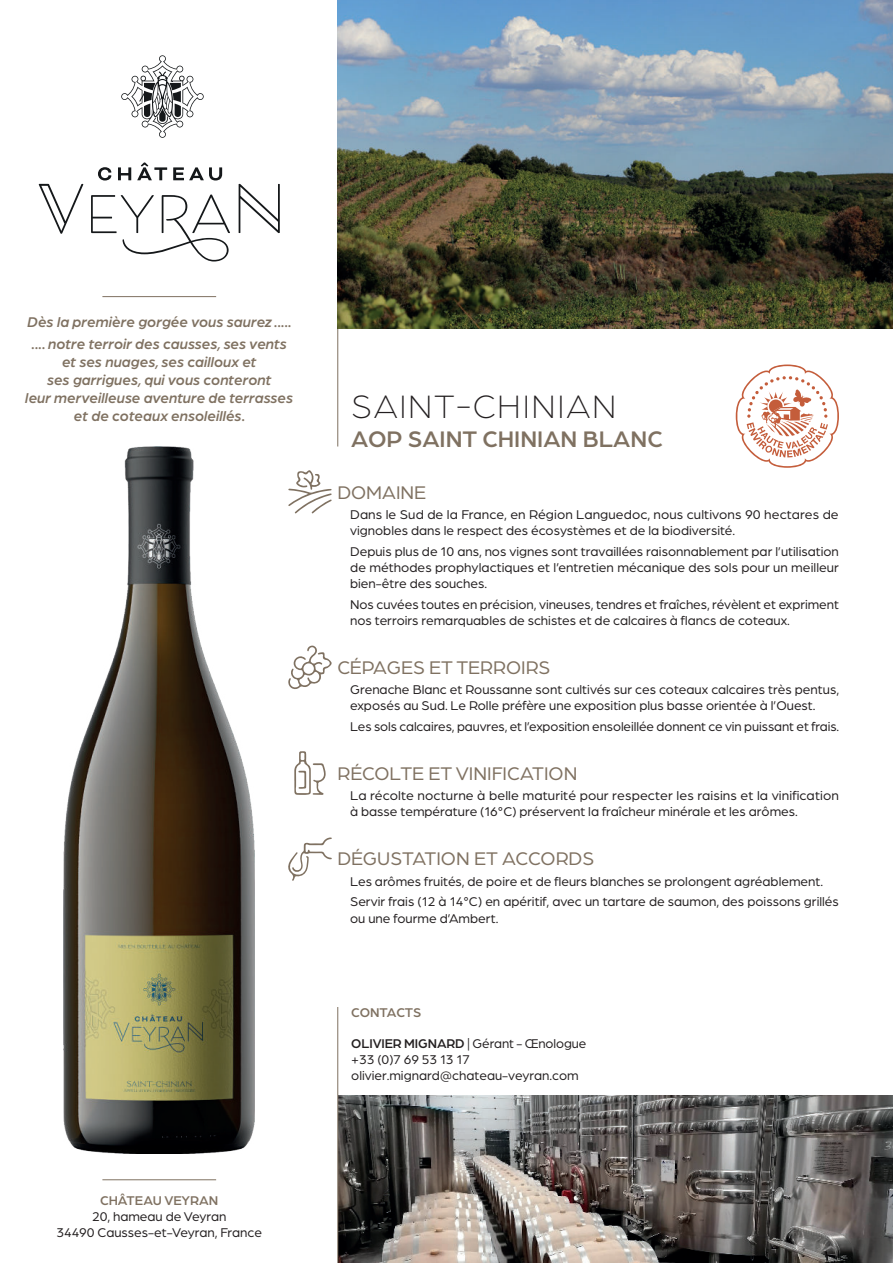
<style>
.page{position:relative;width:893px;height:1263px;background:#fff}
.page>*{position:absolute;margin:0;border:0;box-sizing:border-box;transform-origin:0 0}
.t1{font:300 34.5px "Arboria";letter-spacing:.05em;color:#231f20}
.t2{font:500 24px "Arboria";color:#7f7161}
.t3{font:19.5px "Arboria";color:#7f7161}
.t4{font:italic 500 15px/18px "Arboria";color:#7f7161}
.t5{font:13.5px/16.2px "Arboria";color:#231f20}
.t6{font:500 13.5px "Arboria";color:#7f7161}
.s1{font-weight:500}
</style>
<div class="page">
<svg style="left:39px;top:184px;width:44px;height:50px"></svg>
<svg style="left:91px;top:194px;width:139px;height:67px"></svg>
<svg style="left:239px;top:184px;width:41px;height:49px"></svg>
<svg style="left:98px;top:167px;width:13px;height:13px"></svg>
<svg style="left:118px;top:167px;width:13px;height:13px"></svg>
<svg style="left:137px;top:162px;width:30px;height:18px"></svg>
<svg style="left:173px;top:167px;width:49px;height:13px"></svg>
<svg style="left:121px;top:55px;width:83px;height:83px"></svg>
<img style="left:64px;top:446px;width:191px;height:708px">
<svg style="left:294px;top:751px;width:32px;height:44px"></svg>
<svg style="left:288px;top:470px;width:44px;height:44px"></svg>
<svg style="left:288px;top:645px;width:44px;height:44px"></svg>
<svg style="left:288px;top:837px;width:44px;height:44px"></svg>
<hr style="left:337px;top:0;width:1px;height:446px;background:#7f7161">
<hr style="left:102px;top:296px;width:114px;height:1px;background:#7f7161">
<svg style="left:735px;top:364px;width:104px;height:104px"></svg>
<hr style="left:102px;top:1179px;width:114px;height:1px;background:#7f7161">
<img style="left:337px;top:0;width:556px;height:329px">
<img style="left:338px;top:1095px;width:555px;height:168px">
<hr style="left:337px;top:1007px;width:1px;height:256px;background:#7f7161">
<p class="t4" style="left:27px;top:312px;width:266px;line-height:22.2px">Dès la première gorgée vous saurez ..... .... notre terroir des causses, ses vents</p>
<p class="t4" style="left:25px;top:354px;width:269px;text-align:center">et ses nuages, ses cailloux et<br>ses garrigues, qui vous conteront<br>leur merveilleuse aventure de terrasses et de coteaux ensoleillés.</p>
<p class="t6" style="left:100px;top:1192px;width:120px">CHÂTEAU VEYRAN</p>
<p class="t5" style="left:57px;top:1209px;width:207px;text-align:center">20, hameau de Veyran<br>34490 Causses-et-Veyran, France</p>
<h1 class="t1" style="left:351px;top:386px;width:267px">SAINT-CHINIAN</h1>
<h2 class="t2" style="left:351px;top:424px;width:313px">AOP SAINT CHINIAN BLANC</h2>
<h3 class="t3" style="left:337px;top:482px;width:90px">DOMAINE</h3>
<p class="t5" style="left:350px;top:507px;width:490px">Dans le Sud de la France, en Région Languedoc, nous cultivons 90 hectares de vignobles dans le respect des écosystèmes et de la biodiversité.</p>
<p class="t5" style="left:350px;top:543px;width:490px;text-align:justify">Depuis plus de 10 ans, nos vignes sont travaillées raisonnablement par l’utilisation de méthodes prophylactiques et l’entretien mécanique des sols pour un meilleur bien-être des souches.</p>
<p class="t5" style="left:350px;top:596px;width:490px">Nos cuvées toutes en précision, vineuses, tendres et fraîches, révèlent et expriment nos terroirs remarquables de schistes et de calcaires à flancs de coteaux.</p>
<h3 class="t3" style="left:337px;top:658px;width:214px">CÉPAGES ET TERROIRS</h3>
<p class="t5" style="left:350px;top:682px;width:490px">Grenache Blanc et Roussanne sont cultivés sur ces coteaux calcaires très pentus, exposés au Sud. Le Rolle préfère une exposition plus basse orientée à l’Ouest.</p>
<p class="t5" style="left:350px;top:718px;width:491px">Les sols calcaires, pauvres, et l’exposition ensoleillée donnent ce vin puissant et frais.</p>
<h3 class="t3" style="left:337px;top:764px;width:242px">RÉCOLTE ET VINIFICATION</h3>
<p class="t5" style="left:350px;top:788px;width:490px">La récolte nocturne à belle maturité pour respecter les raisins et la vinification à basse température (16°C) préservent la fraîcheur minérale et les arômes.</p>
<h3 class="t3" style="left:337px;top:849px;width:258px">DÉGUSTATION ET ACCORDS</h3>
<p class="t5" style="left:350px;top:871px;width:490px;line-height:20.4px">Les arômes fruités, de poire et de fleurs blanches se prolongent agréablement.<br>Servir frais (12 à 14°C) en apéritif, avec un tartare de saumon, des poissons grillés</p>
<p class="t5" style="left:350px;top:910px;width:150px">ou une fourme d’Ambert.</p>
<p class="t6" style="left:351px;top:1004px;width:72px">CONTACTS</p>
<p class="t5" style="left:351px;top:1035px;width:237px"><span class="s1">OLIVIER MIGNARD</span> | Gérant - Œnologue +33 (0)7 69 53 13 17 olivier.mignard@chateau-veyran.com</p>
</div>
